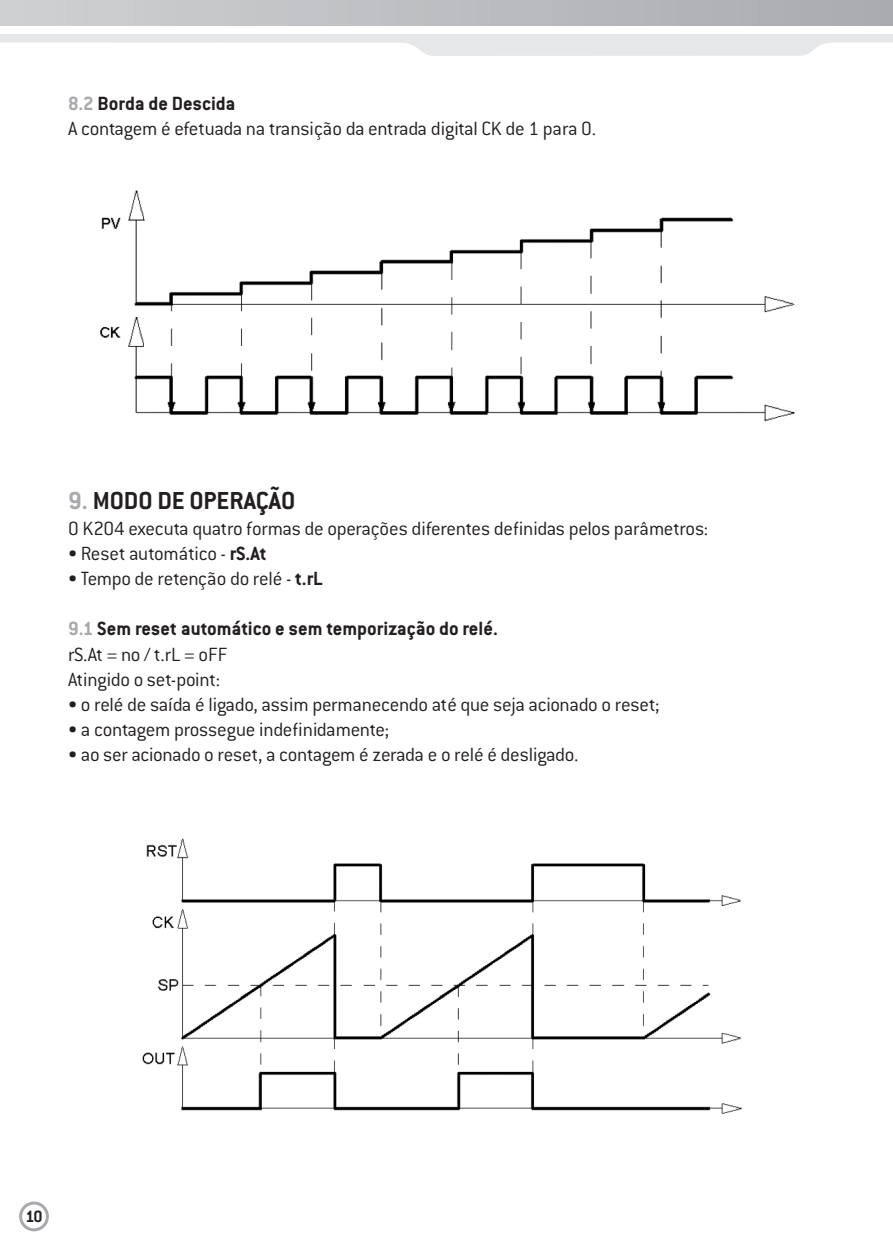
<style>
.page{position:relative;width:893px;height:1259px;background:#fff}
.page>*{position:absolute;margin:0;border:0;box-sizing:border-box;transform-origin:0 0}
.t1{font:700 27px "Conduit ITC";color:#231f20}
.t2{font:300 21px/25.2px "Conduit ITC";letter-spacing:-.015em;color:#231f20}
.t3{font:700 21px/25.2px "Conduit ITC";color:#231f20}
.t4{font:700 18px "Conduit ITC";color:#231f20}
.s1{font-weight:700;color:#a8a9ad}
.s2{font-weight:700}
.s3{color:#a8a9ad}
.s4{font-weight:300}
</style>
<div class="page">
<div style="left:0;top:0;width:893px;height:26px;background:linear-gradient(to right,#cfd0d2,#aaabaf)"></div>
<div style="left:19px;top:1201px;width:30px;height:30px;border:3px solid #a8a9ad;border-radius:50%"></div>
<svg style="left:0;top:34px;width:893px;height:22px"></svg>
<img style="left:142px;top:838px;width:600px;height:276px">
<img style="left:100px;top:190px;width:695px;height:232px">
<p class="t2" style="left:68px;top:90px;width:530px"><span class="s1">8.2</span> <span class="s2">Borda de Descida<br></span>A contagem é efetuada na transição da entrada digital CK de 1 para 0.</p>
<p class="t1" style="left:68px;top:485px;width:229px"><span class="s3">9.</span> Modo de operação</p>
<p class="t2" style="left:68px;top:515px;width:642px">O K204 executa quatro formas de operações diferentes definidas pelos parâmetros:</p>
<p class="t2" style="left:68px;top:540px;width:200px">• Reset automático - <span class="s2">rS.At</span></p>
<p class="t2" style="left:68px;top:566px;width:255px">• Tempo de retenção do relé - <span class="s2">t.rL</span></p>
<p class="t3" style="left:68px;top:616px;width:431px"><span class="s3">9.1</span> Sem reset automático e sem temporização do relé. <span class="s4">rS.At = no / t.rL = oFF<br>Atingido o set-point:</span></p>
<p class="t2" style="left:68px;top:692px;width:593px">• o relé de saída é ligado, assim permanecendo até que seja acionado o reset;</p>
<p class="t2" style="left:68px;top:717px;width:323px">• a contagem prossegue indefinidamente;</p>
<p class="t2" style="left:68px;top:742px;width:512px">• ao ser acionado o reset, a contagem é zerada e o relé é desligado.</p>
<p class="t4" style="left:25px;top:1205px;width:19px">10</p>
</div>
